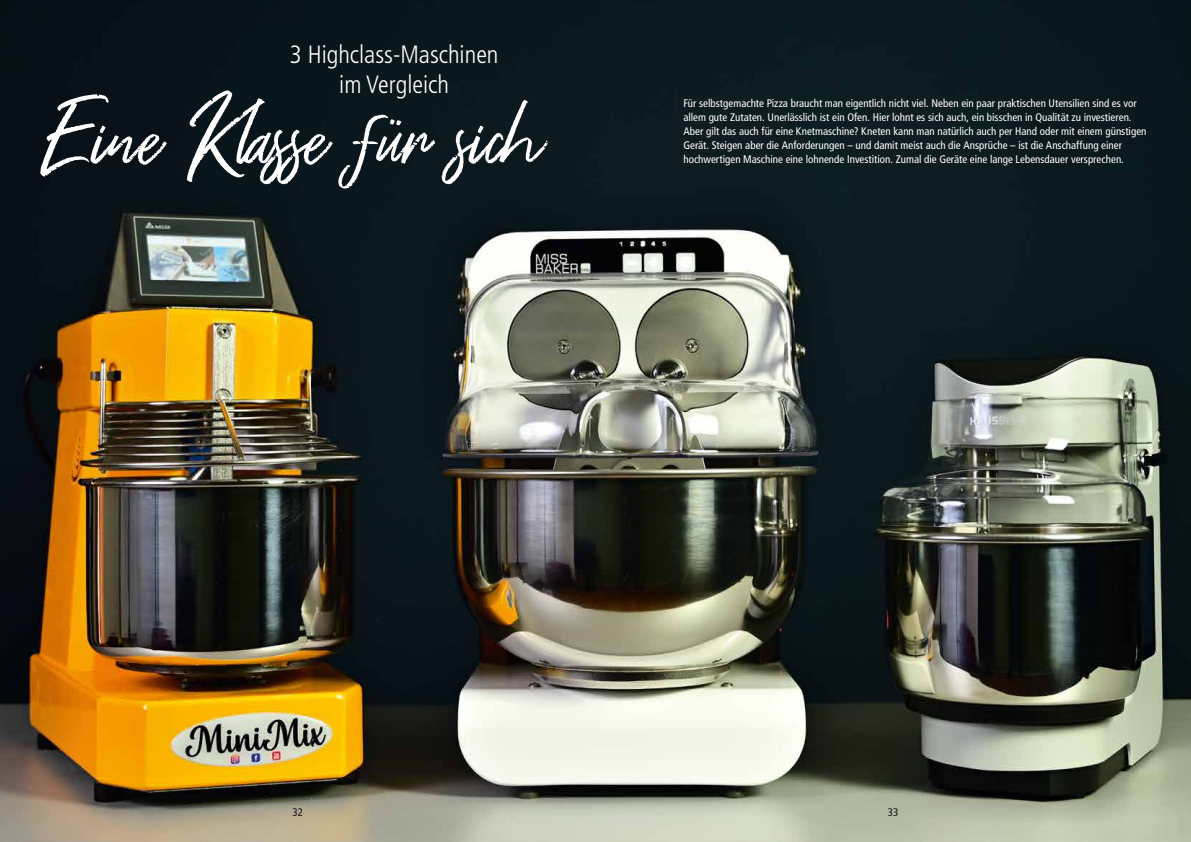
<style>
.page{position:relative;width:1191px;height:842px;background:#fff}
.page>*{position:absolute;margin:0;border:0;box-sizing:border-box;transform-origin:0 0}
.t1{font:110px "Free Pen";color:#fff}
.t2{font:300 condensed 25px/30px "Frutiger";color:#fff;text-align:center}
.t3{font:condensed 11px/14px "Frutiger";color:#fff}
.t4{font:condensed 11px "Frutiger";color:#181716}
</style>
<div class="page">
<img style="left:0;top:0;width:1191px;height:842px">
<h2 class="t2" style="left:290px;top:40px;width:210px">3 Highclass-Maschinen im Vergleich</h2>
<h1 class="t1" style="left:43px;top:77px;width:504px">Eine Klasse für sich</h1>
<p class="t3" style="left:683px;top:96px;width:465px">Für selbstgemachte Pizza braucht man eigentlich nicht viel. Neben ein paar praktischen Utensilien sind es vor allem gute Zutaten. Unerlässlich ist ein Ofen. Hier lohnt es sich auch, ein bisschen in Qualität zu investieren.<br>Aber gilt das auch für eine Knetmaschine? Kneten kann man natürlich auch per Hand oder mit einem günstigen Gerät. Steigen aber die Anforderungen – und damit meist auch die Ansprüche – ist die Anschaffung einer hochwertigen Maschine eine lohnende Investition. Zumal die Geräte eine lange Lebensdauer versprechen.</p>
<p class="t4" style="left:292px;top:806px;width:12px">32</p>
<p class="t4" style="left:888px;top:806px;width:12px">33</p>
</div>
